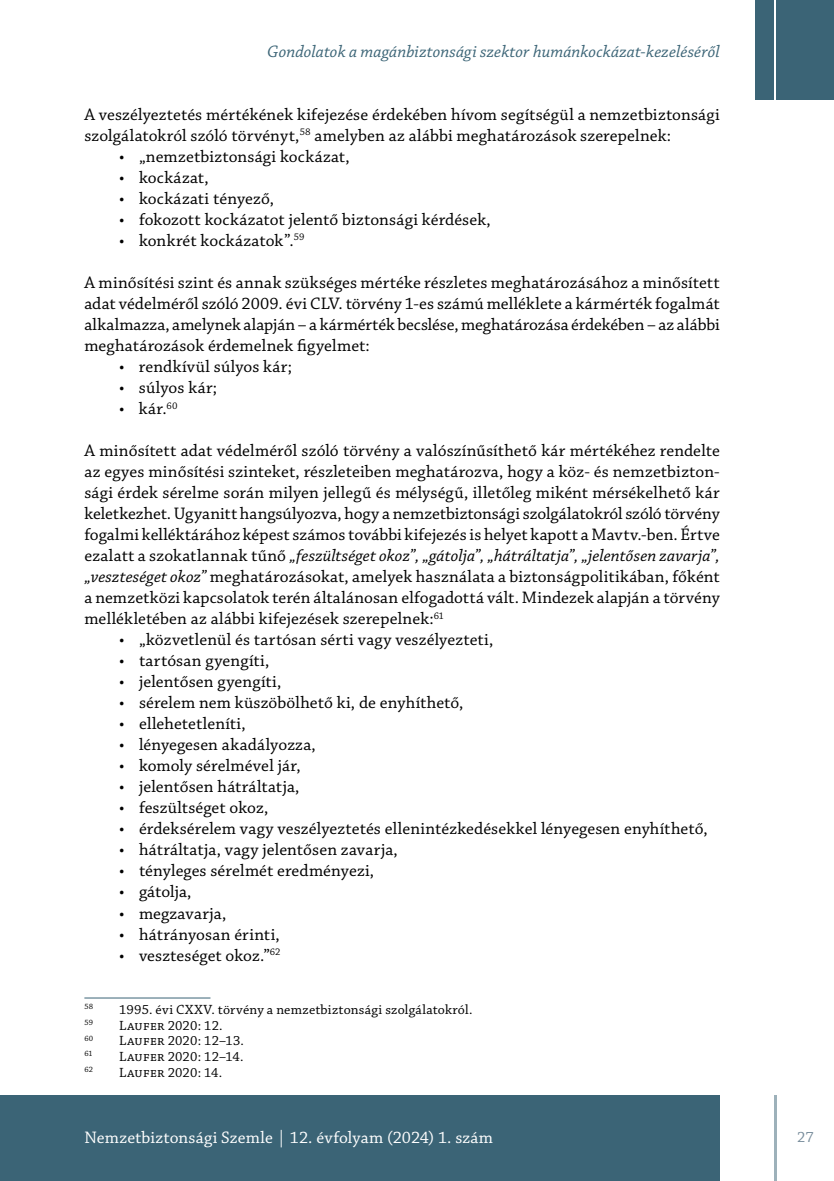
<style>
.page{position:relative;width:834px;height:1181px;background:#fff}
.page>*{position:absolute;margin:0;border:0;box-sizing:border-box;transform-origin:0 0}
.t1{font:17.5px/21px "Chaparral Pro";letter-spacing:.005em;color:#000;text-align:justify}
.t2{font:italic 17.5px "Chaparral Pro";letter-spacing:.005em;color:#3b6476}
.t3{font:17.5px "Chaparral Pro";color:#fff}
.t4{font:15.75px "Chaparral Pro";color:#778c9b}
.t5{font:14px "Chaparral Pro";letter-spacing:.015em;color:#000}
.t6{font:8.22px "Chaparral Pro";letter-spacing:.015em;color:#000}
.s1{font-style:italic}
</style>
<div class="page">
<hr style="left:774px;top:1095px;width:2px;height:86px;background:#3b6476">
<div style="left:0;top:1095px;width:719px;height:86px;background:#3b6476"></div>
<div style="left:776px;top:0;width:57px;height:99px;background:#3b6476"></div>
<div style="left:755px;top:0;width:19px;height:99px;background:#3b6476"></div>
<hr style="left:84px;top:997px;width:126px;height:1px;background:#3b6476">
<p class="t2" style="left:267px;top:42px;width:454px">Gondolatok a magánbiztonsági szektor humánkockázat-kezeléséről</p>
<p class="t1" style="left:84px;top:105px;width:636px">A veszélyeztetés mértékének kifejezése érdekében hívom segítségül a nemzetbiztonsági szolgálatokról szóló törvényt,<sup>58</sup> amelyben az alábbi meghatározások szerepelnek:</p>
<p class="t1" style="left:119px;top:147px;width:232px">• „nemzetbiztonsági kockázat,</p>
<p class="t1" style="left:119px;top:168px;width:91px">• kockázat,</p>
<p class="t1" style="left:119px;top:189px;width:156px">• kockázati tényező,</p>
<p class="t1" style="left:119px;top:210px;width:373px">• fokozott kockázatot jelentő biztonsági kérdések,</p>
<p class="t1" style="left:119px;top:231px;width:187px">• konkrét kockázatok”.<sup>59</sup></p>
<p class="t1" style="left:84px;top:273px;width:636px">A minősítési szint és annak szükséges mértéke részletes meghatározásához a minősített adat védelméről szóló 2009. évi CLV. törvény 1-es számú melléklete a kármérték fogalmát alkalmazza, amelynek alapján – a kármérték becslése, meghatározása érdekében – az alábbi meghatározások érdemelnek figyelmet:</p>
<p class="t1" style="left:119px;top:357px;width:174px">• rendkívül súlyos kár;</p>
<p class="t1" style="left:119px;top:378px;width:99px">• súlyos kár;</p>
<p class="t1" style="left:119px;top:399px;width:60px">• kár.<sup>60</sup></p>
<p class="t1" style="left:84px;top:441px;width:637px">A minősített adat védelméről szóló törvény a valószínűsíthető kár mértékéhez rendelte az egyes minősítési szinteket, részleteiben meghatározva, hogy a köz- és nemzetbizton&shy;sági érdek sérelme során milyen jellegű és mélységű, illetőleg miként mérsékelhető kár keletkezhet. Ugyanitt hangsúlyozva, hogy a nemzetbiztonsági szolgálatokról szóló törvény fogalmi kelléktárához képest számos további kifejezés is helyet kapott a Mavtv.-ben. Értve ezalatt a szokatlannak tűnő <span class="s1">„feszültséget okoz”, „gátolja”, „hátráltatja”, „jelentősen zavarja”, „veszteséget okoz”</span> meghatározásokat, amelyek használata a biztonságpolitikában, főként a nemzetközi kapcsolatok terén általánosan elfogadottá vált. Mindezek alapján a törvény mellékletében az alábbi kifejezések szerepelnek:<sup>61</sup></p>
<p class="t1" style="left:119px;top:630px;width:376px">• „közvetlenül és tartósan sérti vagy veszélyezteti,</p>
<p class="t1" style="left:119px;top:651px;width:152px">• tartósan gyengíti,</p>
<p class="t1" style="left:119px;top:672px;width:164px">• jelentősen gyengíti,</p>
<p class="t1" style="left:119px;top:693px;width:346px">• sérelem nem küszöbölhető ki, de enyhíthető,</p>
<p class="t1" style="left:119px;top:714px;width:128px">• ellehetetleníti,</p>
<p class="t1" style="left:119px;top:735px;width:198px">• lényegesen akadályozza,</p>
<p class="t1" style="left:119px;top:756px;width:183px">• komoly sérelmével jár,</p>
<p class="t1" style="left:119px;top:777px;width:182px">• jelentősen hátráltatja,</p>
<p class="t1" style="left:119px;top:798px;width:151px">• feszültséget okoz,</p>
<p class="t1" style="left:119px;top:819px;width:590px">• érdeksérelem vagy veszélyeztetés ellenintézkedésekkel lényegesen enyhíthető,</p>
<p class="t1" style="left:119px;top:840px;width:280px">• hátráltatja, vagy jelentősen zavarja,</p>
<p class="t1" style="left:119px;top:861px;width:256px">• tényleges sérelmét eredményezi,</p>
<p class="t1" style="left:119px;top:882px;width:74px">• gátolja,</p>
<p class="t1" style="left:119px;top:903px;width:109px">• megzavarja,</p>
<p class="t1" style="left:119px;top:924px;width:162px">• hátrányosan érinti,</p>
<p class="t1" style="left:119px;top:945px;width:163px">• veszteséget okoz.”<sup>62</sup></p>
<p class="t5" style="left:84px;top:1001px;width:389px"><sup>58</sup> -1995. évi CXXV. törvény a nemzetbiztonsági szolgálatokról.</p>
<p class="t6" style="left:84px;top:1017px;width:10px">59</p>
<p class="t5" style="left:119px;top:1017px;width:105px">Laufer 2020: 12.</p>
<p class="t6" style="left:84px;top:1033px;width:10px">60</p>
<p class="t5" style="left:119px;top:1033px;width:126px">Laufer 2020: 12–13.</p>
<p class="t6" style="left:84px;top:1049px;width:10px">61</p>
<p class="t5" style="left:119px;top:1049px;width:126px">Laufer 2020: 12–14.</p>
<p class="t6" style="left:84px;top:1065px;width:10px">62</p>
<p class="t5" style="left:119px;top:1064px;width:104px">Laufer 2020: 14.</p>
<p class="t3" style="left:84px;top:1127px;width:410px">Nemzetbiztonsági Szemle | 12. évfolyam (2024) 1. szám</p>
<p class="t4" style="left:797px;top:1128px;width:18px">27</p>
</div>
